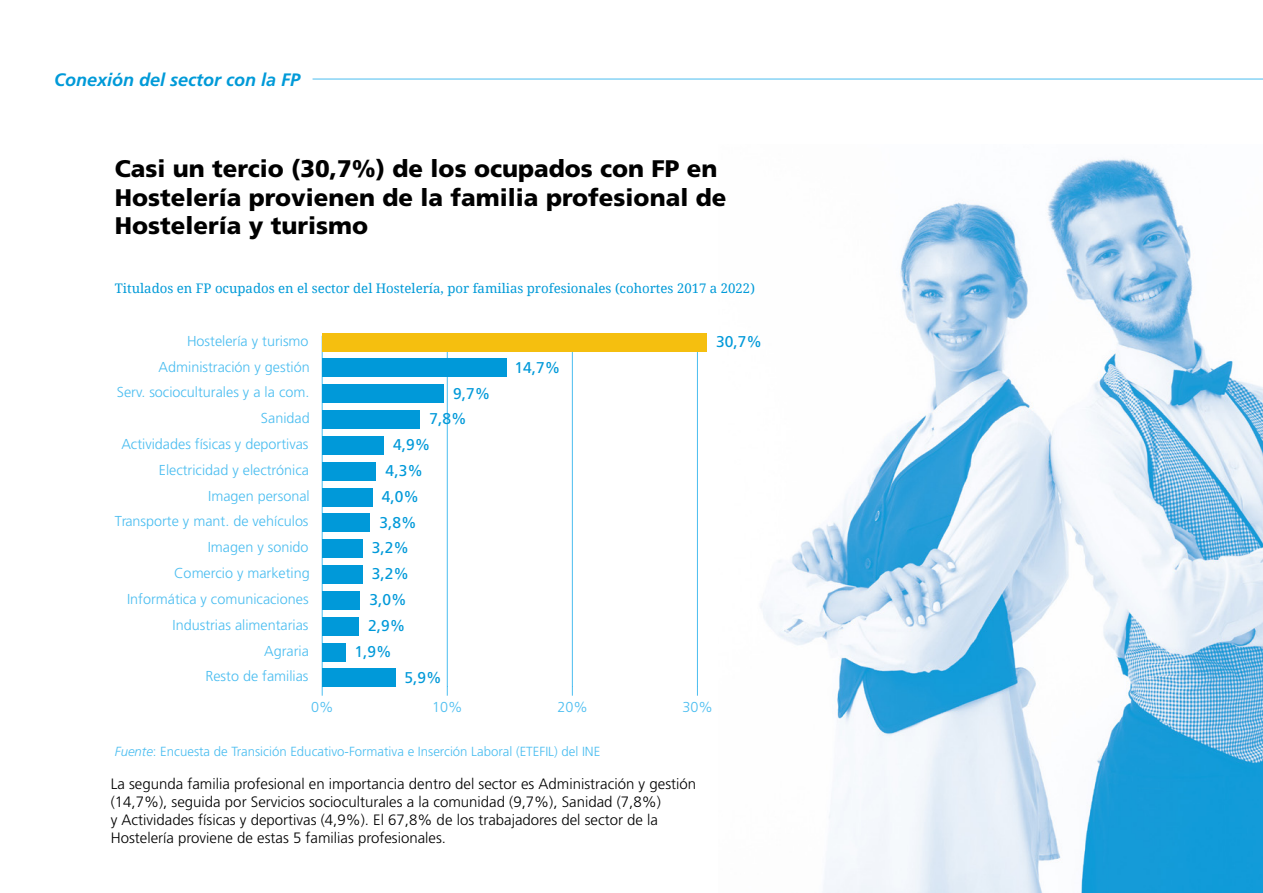
<style>
.page{position:relative;width:1263px;height:893px;background:#fff}
.page>*{position:absolute;margin:0;border:0;box-sizing:border-box;transform-origin:0 0}
.Titular{font:900 24px/28.5px "Frutiger LT Std";color:#000}
.t1{font:italic 700 18px "Frutiger LT Std";color:#009ad8}
.t2{font:15.6px "Frutiger LT Std";color:#0099d9}
.Cuerpo_de_texto{font:300 15px/18px "Frutiger LT Std";color:#000}
.t3{font:300 14.4px/25.8px "Frutiger LT Std";color:#4abdf0;text-align:right}
.t4{font:13.2px "Droid Serif";color:#009ad8}
.t5{font:300 13.2px "Frutiger LT Std";color:#4abdf0}
.s1{font-style:italic}
</style>
<div class="page">
<hr style="left:697px;top:336px;width:1px;height:360px;background:#4abdf0">
<hr style="left:572px;top:336px;width:1px;height:360px;background:#4abdf0">
<hr style="left:447px;top:336px;width:1px;height:360px;background:#4abdf0">
<hr style="left:322px;top:336px;width:1px;height:360px;background:#4abdf0">
<img style="left:760px;top:158px;width:503px;height:735px">
<hr style="left:313px;top:79px;width:950px;height:1px;background:#4abdf0">
<div style="left:322px;top:333px;width:384px;height:18px;background:#f5bf0f"></div>
<div style="left:322px;top:359px;width:184px;height:18px;background:#0099d9"></div>
<div style="left:322px;top:385px;width:122px;height:18px;background:#0099d9"></div>
<div style="left:322px;top:411px;width:98px;height:18px;background:#0099d9"></div>
<div style="left:322px;top:436px;width:61px;height:18px;background:#0099d9"></div>
<div style="left:322px;top:462px;width:54px;height:18px;background:#0099d9"></div>
<div style="left:322px;top:488px;width:50px;height:18px;background:#0099d9"></div>
<div style="left:322px;top:514px;width:48px;height:18px;background:#0099d9"></div>
<div style="left:322px;top:540px;width:40px;height:18px;background:#0099d9"></div>
<div style="left:322px;top:565px;width:40px;height:19px;background:#0099d9"></div>
<div style="left:322px;top:591px;width:38px;height:18px;background:#0099d9"></div>
<div style="left:322px;top:617px;width:36px;height:18px;background:#0099d9"></div>
<div style="left:322px;top:643px;width:24px;height:18px;background:#0099d9"></div>
<div style="left:322px;top:669px;width:74px;height:18px;background:#0099d9"></div>
<hr style="left:322px;top:687px;width:74px;height:1px;background:#0099d9">
<p class="t1" style="left:54px;top:69px;width:248px">Conexión del sector con la FP</p>
<p class="Titular" style="left:115px;top:155px;width:613px">Casi un tercio (30,7%) de los ocupados con FP en<br>Hostelería provienen de la familia profesional de<br>Hostelería y turismo</p>
<p class="t4" style="left:115px;top:280px;width:642px">Titulados en FP ocupados en el sector del Hostelería, por familias profesionales (cohortes 2017 a 2022)</p>
<p class="t3" style="left:115px;top:328px;width:197px">Hostelería y turismo<br>Administración y gestión<br>Serv. socioculturales y a la com.<br>Sanidad<br>Actividades físicas y deportivas<br>Electricidad y electrónica<br>Imagen personal<br>Transporte y mant. de vehículos<br>Imagen y sonido<br>Comercio y marketing<br>Informática y comunicaciones<br>Industrias alimentarias<br>Agraria<br>Resto de familias</p>
<p class="t2" style="left:716px;top:332px;width:47px">30,7%</p>
<p class="t2" style="left:515px;top:358px;width:47px">14,7%</p>
<p class="t2" style="left:453px;top:384px;width:39px">9,7%</p>
<p class="t2" style="left:429px;top:410px;width:39px">7,8%</p>
<p class="t2" style="left:393px;top:436px;width:39px">4,9%</p>
<p class="t2" style="left:386px;top:461px;width:39px">4,3%</p>
<p class="t2" style="left:382px;top:487px;width:39px">4,0%</p>
<p class="t2" style="left:379px;top:513px;width:39px">3,8%</p>
<p class="t2" style="left:372px;top:539px;width:39px">3,2%</p>
<p class="t2" style="left:372px;top:565px;width:39px">3,2%</p>
<p class="t2" style="left:369px;top:590px;width:39px">3,0%</p>
<p class="t2" style="left:368px;top:616px;width:39px">2,9%</p>
<p class="t2" style="left:354px;top:642px;width:39px">1,9%</p>
<p class="t2" style="left:404px;top:668px;width:39px">5,9%</p>
<p class="t3" style="left:311px;top:694px;width:24px">0%</p>
<p class="t3" style="left:432px;top:694px;width:32px">10%</p>
<p class="t3" style="left:557px;top:694px;width:32px">20%</p>
<p class="t3" style="left:682px;top:694px;width:32px">30%</p>
<p class="t5" style="left:115px;top:744px;width:487px"><span class="s1">Fuente</span>: Encuesta de Transición Educativo-Formativa e Inserción Laboral (ETEFIL) del INE</p>
<p class="Cuerpo_de_texto" style="left:111px;top:775px;width:587px">La segunda familia profesional en importancia dentro del sector es Administración y gestión (14,7%), seguida por Servicios socioculturales a la comunidad (9,7%), Sanidad (7,8%)<br>y Actividades físicas y deportivas (4,9%). El 67,8% de los trabajadores del sector de la Hostelería proviene de estas 5 familias profesionales.</p>
</div>
